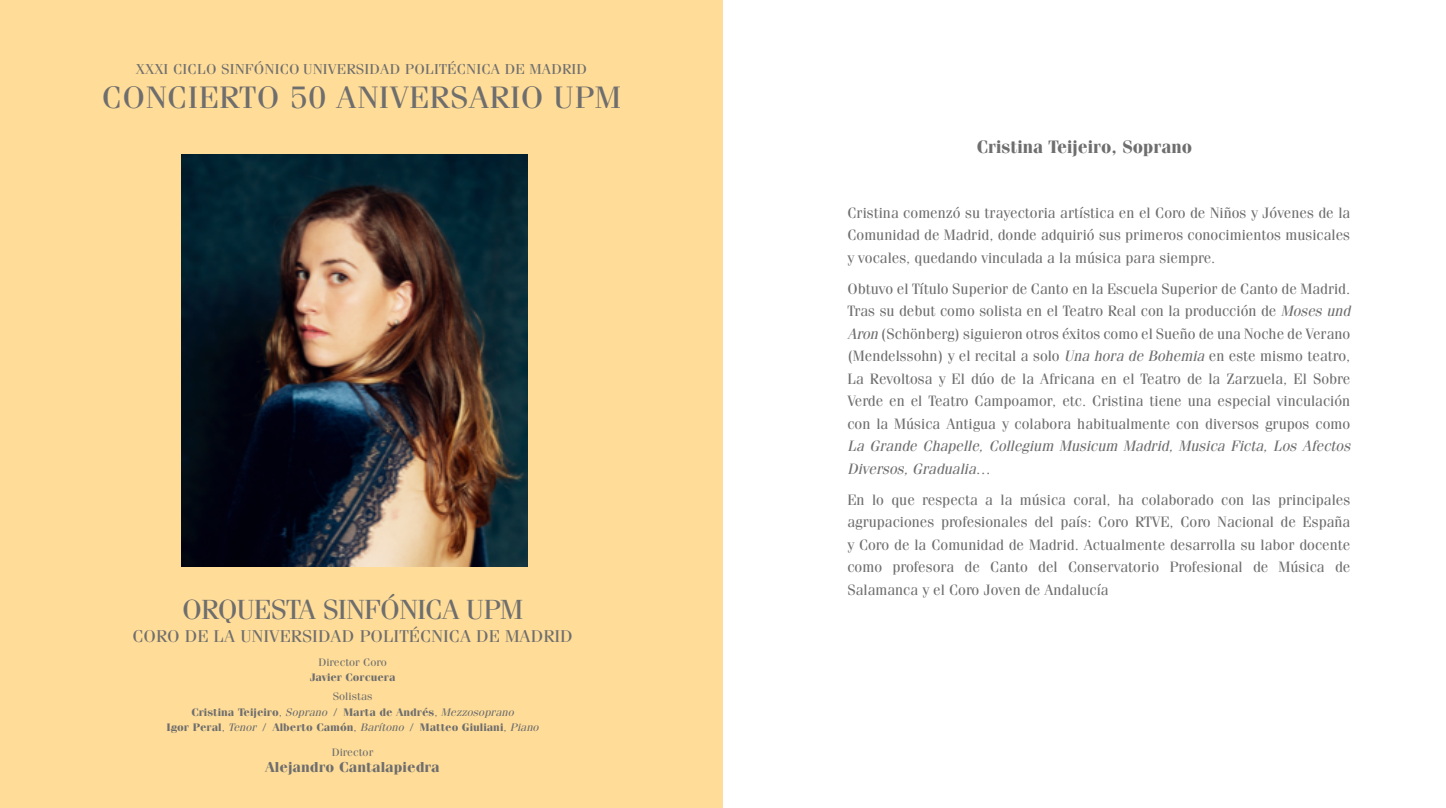
<style>
.page{position:relative;width:1446px;height:808px;background:#fff}
.page>*{position:absolute;margin:0;border:0;box-sizing:border-box;transform-origin:0 0}
.t1{font:31.05px "Fenice Std";letter-spacing:.01em;color:#6f6e6e;scale:1.07 1}
.t2{font:27.6px "Fenice Std";letter-spacing:-.03em;color:#6f6e6e;scale:1.05 1}
.t3{font:700 18px "Fenice Std";color:#6f6e6e}
.t4{font:17.1px "Fenice Std";color:#6f6e6e;scale:1.07 1}
.t5{font:15px/22.5px "Fenice Std";color:#6f6e6e;text-align:justify}
.t6{font:italic 15px/22.5px "Fenice Std";color:#6f6e6e}
.t7{font:14.4px "Fenice Std";letter-spacing:.01em;color:#6f6e6e;scale:1.07 1}
.t8{font:700 14.4px "Fenice Std";color:#6f6e6e;scale:1.07 1}
.t9{font:700 10.95px/15.6px "Fenice Std";color:#6f6e6e;text-align:center;scale:1.07 1}
.t10{font:10.95px "Fenice Std";color:#6f6e6e;scale:1.07 1}
.t11{font:700 10.8px "Fenice Std";color:#6f6e6e;scale:1.07 1}
.s1{font-weight:400}
.s2{font-weight:400;font-style:italic}
.s3{font-style:italic}
.s4{font-style:normal}
</style>
<div class="page">
<div style="left:0;top:0;width:723px;height:808px;background:#ffdd98"></div>
<img style="left:182px;top:154px;width:345px;height:413px">
<p class="t7" style="left:136px;top:60px;width:423px">XXXI CICLO SINFÓNICO UNIVERSIDAD POLITÉCNICA DE MADRID</p>
<h1 class="t1" style="left:102px;top:79px;width:487px">CONCIERTO 50 ANIVERSARIO UPM</h1>
<h2 class="t2" style="left:182px;top:593px;width:326px">ORQUESTA SINFÓNICA UPM</h2>
<p class="t4" style="left:132px;top:625px;width:413px">CORO DE LA UNIVERSIDAD POLITÉCNICA DE MADRID</p>
<p class="t10" style="left:318px;top:656px;width:65px">Director Coro</p>
<p class="t11" style="left:310px;top:670px;width:82px">Javier Corcuera</p>
<p class="t9" style="left:166px;top:688px;width:349px"><span class="s1">Solistas<br></span>Cristina Teijeiro<span class="s1">,</span> <span class="s2">Soprano</span> <span class="s1">/</span> Marta de Andrés<span class="s1">,</span> <span class="s2">Mezzosoprano<br></span>Igor Peral<span class="s1">,</span> <span class="s2">Tenor</span> <span class="s1">/</span> Alberto Camón<span class="s1">,</span> <span class="s2">Barítono</span> <span class="s1">/</span> Matteo Giuliani<span class="s1">,</span> <span class="s2">Piano</span></p>
<p class="t10" style="left:332px;top:746px;width:40px">Director</p>
<p class="t8" style="left:265px;top:758px;width:165px">Alejandro Cantalapiedra</p>
<p class="t3" style="left:977px;top:136px;width:217px">Cristina Teijeiro, Soprano</p>
<p class="t5" style="left:847px;top:201px;width:504px">Cristina comenzó su trayectoria artística en el Coro de Niños y Jóvenes de la Comunidad de Madrid, donde adquirió sus primeros conocimientos musicales y vocales, quedando vinculada a la música para siempre.</p>
<p class="t5" style="left:847px;top:277px;width:504px">Obtuvo el Título Superior de Canto en la Escuela Superior de Canto de Madrid.<br>Tras su debut como solista en el Teatro Real con la producción de <span class="s3">Moses und Aron</span> (Schönberg) siguieron otros éxitos como el Sueño de una Noche de Verano (Mendelssohn) y el recital a solo <span class="s3">Una hora de Bohemia</span> en este mismo teatro, La Revoltosa y El dúo de la Africana en el Teatro de la Zarzuela, El Sobre Verde en el Teatro Campoamor, etc. Cristina tiene una especial vinculación con la Música Antigua y colabora habitualmente con diversos grupos como</p>
<p class="t6" style="left:847px;top:435px;width:504px">La Grande Chapelle, Collegium Musicum Madrid, Musica Ficta, Los Afectos<br>Diversos, Gradualia<span class="s4">…</span></p>
<p class="t5" style="left:847px;top:488px;width:504px">En lo que respecta a la música coral, ha colaborado con las principales agrupaciones profesionales del país: Coro RTVE, Coro Nacional de España y Coro de la Comunidad de Madrid. Actualmente desarrolla su labor docente como profesora de Canto del Conservatorio Profesional de Música de Salamanca y el Coro Joven de Andalucía</p>
</div>
